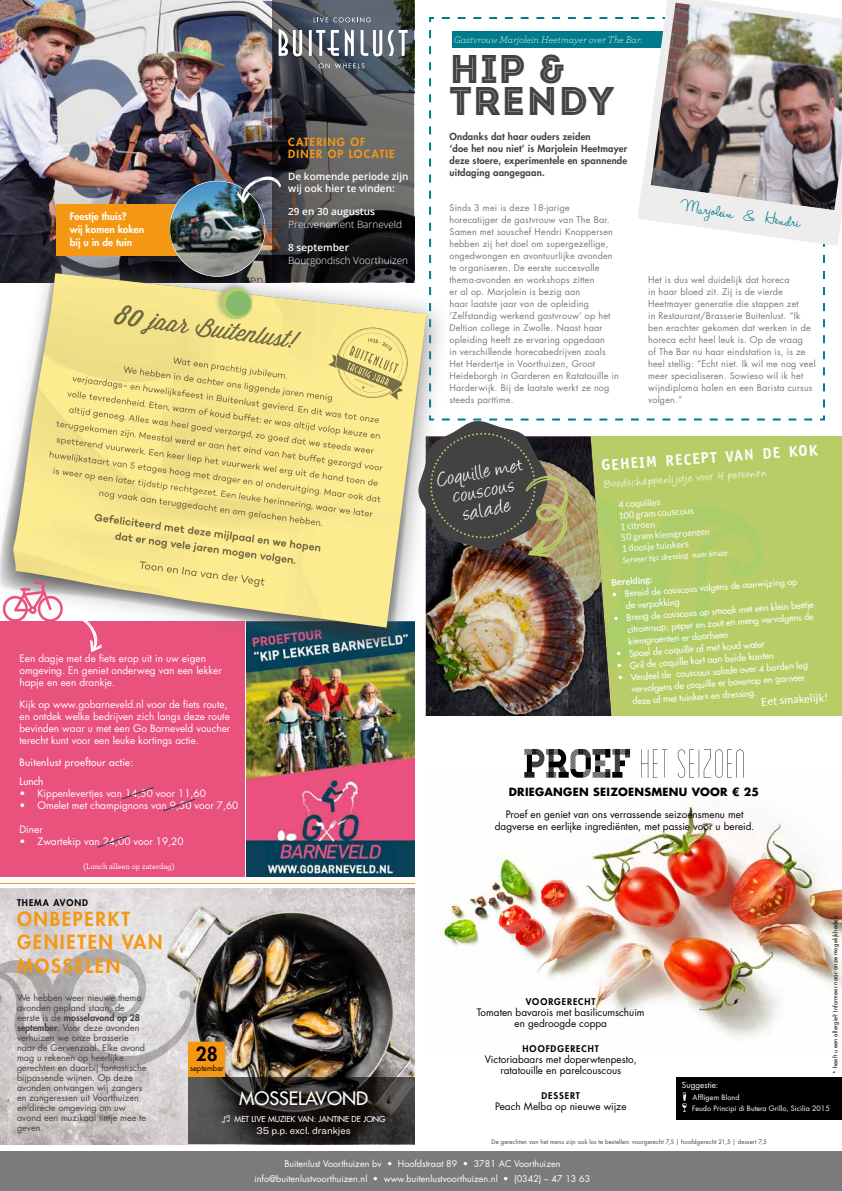
<style>
.page{position:relative;width:842px;height:1191px;background:#fff}
.page>*{position:absolute;margin:0;border:0;box-sizing:border-box;transform-origin:0 0}
.t1{font:40px/32px "Intro Inline";letter-spacing:.02em;color:#424242}
.t2{font:23px/19px "Angelina";color:#fff;text-align:center}
.t3{font:800 19px/23.4px "Futura Std";letter-spacing:.09em;color:#f49814}
.t4{font:800 19px "Futura Std";color:#000}
.t5{font:18.7px "Halo Handletter";color:#007b8b}
.t6{font:500 18px "Futura Std";color:#fff}
.t7{font:700 15.4px "Officina Sans Std";color:#fff}
.t8{font:13px "Angelina";color:#fff}
.t9{font:700 11px "Futura Std";letter-spacing:.025em;color:#000}
.t10{font:800 11px/12px "Futura Std";letter-spacing:.1em;color:#f49814}
.t11{font:11px "Lato";color:#fff}
.t12{font:10px/12px "Futura Std";color:#fff}
.t13{font:10px/11px "Futura Std";color:#000;text-align:center}
.t14{font:600 10px/12px "Open Sans";color:#fff}
.t15{font:300 10px "Open Sans";color:#fff}
.t16{font:800 10px/13px "Futura Std";color:#fff}
.t17{font:italic 300 10px "Archer";color:#fff}
.t18{font:500 10px/19px "Futura Std";letter-spacing:.03em;color:#fff}
.t19{font:10px "Ringside";color:#fff}
.t20{font:800 9.5px/12px "Futura Std";letter-spacing:.02em;color:#424242}
.t21{font:9px/12px "Futura Std";letter-spacing:.02em;color:#78787f}
.t22{font:9px/10px "Futura Std";color:#424242}
.t23{font:500 9px/12px "Futura Std";color:#fff}
.t24{font:9px/15px "Futura Std";color:#fff;text-align:center}
.t25{font:9px/11px "Lato";color:#fff}
.t26{font:800 9px "Futura Std";letter-spacing:.105em;color:#000}
.t27{font:700 9px "Lato";color:#fff}
.t28{font:8.1px "Futura Std";letter-spacing:.01em;color:#fff}
.t29{font:500 8px "Futura Std";color:#fff}
.t30{font:italic 8px "Lato";color:#fff}
.t31{font:500 8px "Archer";color:#fff}
.t32{font:7.6px "Futura Std";color:#000}
.t33{font:7.2px "Futura Std";color:#fff}
.t34{font:6px "Futura Std";letter-spacing:.02em;color:#424242}
.t35{font:6px "Futura Std";letter-spacing:.02em;color:#000}
.s1{font-weight:800}
</style>
<div class="page">
<img style="left:0;top:888px;width:414px;height:256px">
<div style="left:676px;top:1077px;width:166px;height:42px;background:#000"></div>
<img style="left:439px;top:777px;width:403px;height:260px">
<svg style="left:0;top:944px;width:198px;height:129px;background:#ccc8c8"></svg>
<div style="left:0;top:621px;width:244px;height:255px;background:#ea527e"></div>
<img style="left:247px;top:667px;width:167px;height:209px">
<div style="left:0;top:1151px;width:842px;height:40px;background:#7c7b7b"></div>
<img style="left:665px;top:3px;width:162px;height:14px">
<svg style="left:188px;top:1077px;width:226px;height:67px;background:#2d2a29"></svg>
<div style="left:188px;top:1041px;width:37px;height:36px;background:#f49712"></div>
<hr style="left:0;top:883px;width:414px;height:1px;background:#f49814">
<svg style="left:682px;top:1092px;width:5px;height:19px"></svg>
<svg style="left:524px;top:749px;width:106px;height:28px"></svg>
<svg style="left:641px;top:749px;width:103px;height:28px"></svg>
<div style="left:579px;top:436px;width:263px;height:280px;background:#b8cd68"></div>
<img style="left:426px;top:652px;width:185px;height:64px">
<img style="left:0;top:0;width:273px;height:255px">
<svg style="left:273px;top:0;width:141px;height:17px;background:#4f575f"></svg>
<div style="left:0;top:255px;width:451px;height:412px;background:#7c7b7b;opacity:.75"></div>
<svg style="left:122px;top:787px;width:32px;height:13px"></svg>
<svg style="left:97px;top:835px;width:32px;height:13px"></svg>
<svg style="left:163px;top:799px;width:32px;height:13px"></svg>
<img style="left:3px;top:17px;width:839px;height:635px">
<svg style="left:222px;top:1114px;width:8px;height:9px"></svg>
<p class="t17" style="left:454px;top:33px;width:190px">Gastvrouw Marjolein Heetmayer over The Bar:</p>
<p class="t16" style="left:70px;top:210px;width:76px">Feestje thuis?<br>wij komen koken bij u in de tuin</p>
<p class="t10" style="left:288px;top:136px;width:108px">CATERING OF<br>DINER OP LOCATIE</p>
<p class="t14" style="left:288px;top:170px;width:122px">De komende periode zijn wij ook hier te vinden:</p>
<p class="t14" style="left:288px;top:205px;width:88px">29 en 30 augustus</p>
<p class="t15" style="left:288px;top:217px;width:115px">Preuvenement Barneveld</p>
<p class="t14" style="left:288px;top:241px;width:62px">8 september</p>
<p class="t15" style="left:288px;top:253px;width:121px">Bourgondisch Voorthuizen</p>
<p class="t12" style="left:19px;top:653px;width:204px">Een dagje met de fiets erop uit in uw eigen omgeving. En geniet onderweg van een lekker hapje en een drankje.</p>
<p class="t12" style="left:19px;top:699px;width:212px">Kijk op www.gobarneveld.nl voor de fiets route, en ontdek welke bedrijven zich langs deze route bevinden waar u met een Go Barneveld voucher terecht kunt voor een leuke kortings actie.</p>
<p class="t18" style="left:19px;top:753px;width:115px">Buitenlust proeftour actie:<br>Lunch</p>
<p class="t12" style="left:19px;top:788px;width:188px">• Kippenlevertjes van 14,50 voor 11,60</p>
<p class="t12" style="left:19px;top:800px;width:220px">• Omelet met champignons van 9,50 voor 7,60</p>
<p class="t12" style="left:19px;top:824px;width:25px">Diner</p>
<p class="t12" style="left:19px;top:836px;width:166px">• Zwartekip van 24,00 voor 19,20</p>
<p class="t31" style="left:83px;top:861px;width:93px">(Lunch alleen op zaterdag)</p>
<p class="t26" style="left:17px;top:896px;width:72px">THEMA AVOND</p>
<h3 class="t3" style="left:17px;top:907px;width:147px">ONBEPERKT<br>GENIETEN VAN<br>MOSSELEN</h3>
<p class="t22" style="left:17px;top:993px;width:131px">We hebben weer nieuwe thema avonden gepland staan, de eerste is de <span class="s1">mosselavond op 28 september</span>. Voor deze avonden verhuizen we onze brasserie naar de Gervenzaal. Elke avond mag u rekenen op heerlijke gerechten en daarbij fantastische bijpassende wijnen. Op deze avonden ontvangen wij zangers en zangeressen uit Voorthuizen en directe omgeving om uw avond een muzikaal tintje mee te geven.</p>
<h3 class="t4" style="left:196px;top:1042px;width:23px">28</h3>
<p class="t32" style="left:190px;top:1063px;width:35px">september</p>
<h3 class="t6" style="left:239px;top:1086px;width:130px">MOSSELAVOND</h3>
<p class="t19" style="left:256px;top:1124px;width:96px">35 p.p. excl. drankjes</p>
<p class="t29" style="left:234px;top:1114px;width:152px">MET LIVE MUZIEK VAN: JANTINE DE JONG</p>
<h1 class="t1" style="left:449px;top:53px;width:166px">HIP &amp;<br>TRENDY</h1>
<p class="t20" style="left:449px;top:131px;width:179px">Ondanks dat haar ouders zeiden<br>‘doe het nou niet’ is Marjolein Heetmayer deze stoere, experimentele en spannende uitdaging aangegaan.</p>
<p class="t21" style="left:449px;top:202px;width:171px">Sinds 3 mei is deze 18-jarige horecatijger de gastvrouw van The Bar.<br>Samen met souschef Hendri Knoppersen hebben zij het doel om supergezellige, ongedwongen en avontuurlijke avonden te organiseren. De eerste succesvolle thema-avonden en workshops zitten<br>er al op. Marjolein is bezig aan<br>haar laatste jaar van de opleiding ‘Zelfstandig werkend gastvrouw’ op het Deltion college in Zwolle. Naast haar opleiding heeft ze ervaring opgedaan<br>in verschillende horecabedrijven zoals Het Herdertje in Voorthuizen, Groot Heideborgh in Garderen en Ratatouille in Harderwijk. Bij de laatste werkt ze nog steeds parttime.</p>
<h3 class="t5" style="left:683px;top:196px;width:121px;rotate:8deg">Marjolein &amp; Hendri</h3>
<p class="t21" style="left:648px;top:274px;width:169px">Het is dus wel duidelijk dat horeca<br>in haar bloed zit. Zij is de vierde Heetmayer generatie die stappen zet<br>in Restaurant/Brasserie Buitenlust. “Ik ben erachter gekomen dat werken in de horeca echt heel leuk is. Op de vraag<br>of The Bar nu haar eindstation is, is ze heel stellig: “Echt niet. Ik wil me nog veel meer specialiseren. Sowieso wil ik het wijndiploma halen en een Barista cursus volgen.”</p>
<h2 class="t2" style="left:436px;top:472px;width:88px;rotate:-10deg">Coquille met couscous salade</h2>
<h3 class="t7" style="left:601px;top:455px;width:218px;rotate:-4deg">geheim recept van de kok</h3>
<h3 class="t8" style="left:604px;top:478px;width:164px;rotate:-4deg">Boodschappenlijstje voor 4 personen</h3>
<p class="t25" style="left:617px;top:499px;width:92px;rotate:-4deg">4 coquilles<br>100 gram couscous<br>1 citroen<br>50 gram kiemgroenten<br>1 doosje tuinkers</p>
<p class="t30" style="left:622px;top:554px;width:107px;rotate:-4deg">Serveer ti p: dressing naar keuze</p>
<p class="t27" style="left:611px;top:577px;width:43px;rotate:-4deg">Bereiding:</p>
<p class="t23" style="left:624px;top:587px;width:174px;text-indent:-13px;rotate:-4deg">• Bereid de couscous volgens de aanwijzing op de verpakking</p>
<p class="t23" style="left:626px;top:611px;width:189px;text-align:justify;text-indent:-13px;rotate:-4deg">• Breng de couscous op smaak met een klein beetje citroensap, peper en zout en meng vervolgens de kiemgroenten er doorheen</p>
<p class="t23" style="left:616px;top:648px;width:150px;rotate:-4deg">• Spoel de coquille af met koud water</p>
<p class="t23" style="left:617px;top:660px;width:159px;rotate:-4deg">• Gril de coquille kort aan beide kanten</p>
<p class="t23" style="left:630px;top:671px;width:179px;text-indent:-13px;rotate:-4deg">• Verdeel de couscous salade over 4 borden leg vervolgens de coquille er bovenop en garneer deze af met tuinkers en dressing.</p>
<p class="t11" style="left:761px;top:695px;width:68px;rotate:-4deg">Eet smakelijk!</p>
<p class="t9" style="left:509px;top:785px;width:252px">DRIEGANGEN SEIZOENSMENU VOOR € 25</p>
<p class="t13" style="left:495px;top:808px;width:261px;line-height:12px">Proef en geniet van ons verrassende seizoensmenu met dagverse en eerlijke ingrediënten, met passie voor u bereid.</p>
<p class="t35" style="left:831px;top:1073px;width:159px;rotate:-90deg">* heeft u een allergie? Informeer naar onze mogelijkheden</p>
<p class="t26" style="left:526px;top:995px;width:71px">VOORGERECHT</p>
<p class="t13" style="left:477px;top:1006px;width:169px">Tomaten bavarois met basilicumschuim en gedroogde coppa</p>
<p class="t26" style="left:523px;top:1042px;width:78px">HOOFDGERECHT</p>
<p class="t13" style="left:485px;top:1053px;width:154px">Victoriabaars met doperwtenpesto, ratatouille en parelcouscous</p>
<p class="t26" style="left:541px;top:1090px;width:40px">DESSERT</p>
<p class="t13" style="left:495px;top:1101px;width:133px">Peach Melba op nieuwe wijze</p>
<p class="t33" style="left:692px;top:1103px;width:139px">Feudo Principi di Butera Grillo, Sicilia 2015</p>
<p class="t28" style="left:682px;top:1080px;width:38px">Suggestie:</p>
<p class="t33" style="left:693px;top:1092px;width:48px">Affligem Blond</p>
<p class="t34" style="left:492px;top:1137px;width:277px">De gerechten van het menu zijn ook los te bestellen: voorgerecht 7,5 | hoofdgerecht 21,5 | dessert 7,5</p>
<p class="t24" style="left:254px;top:1156px;width:337px">Buitenlust Voorthuizen bv • Hoofdstraat 89 • 3781 AC Voorthuizen info@buitenlustvoorthuizen.nl • www.buitenlustvoorthuizen.nl • (0342) – 47 13 63</p>
</div>
